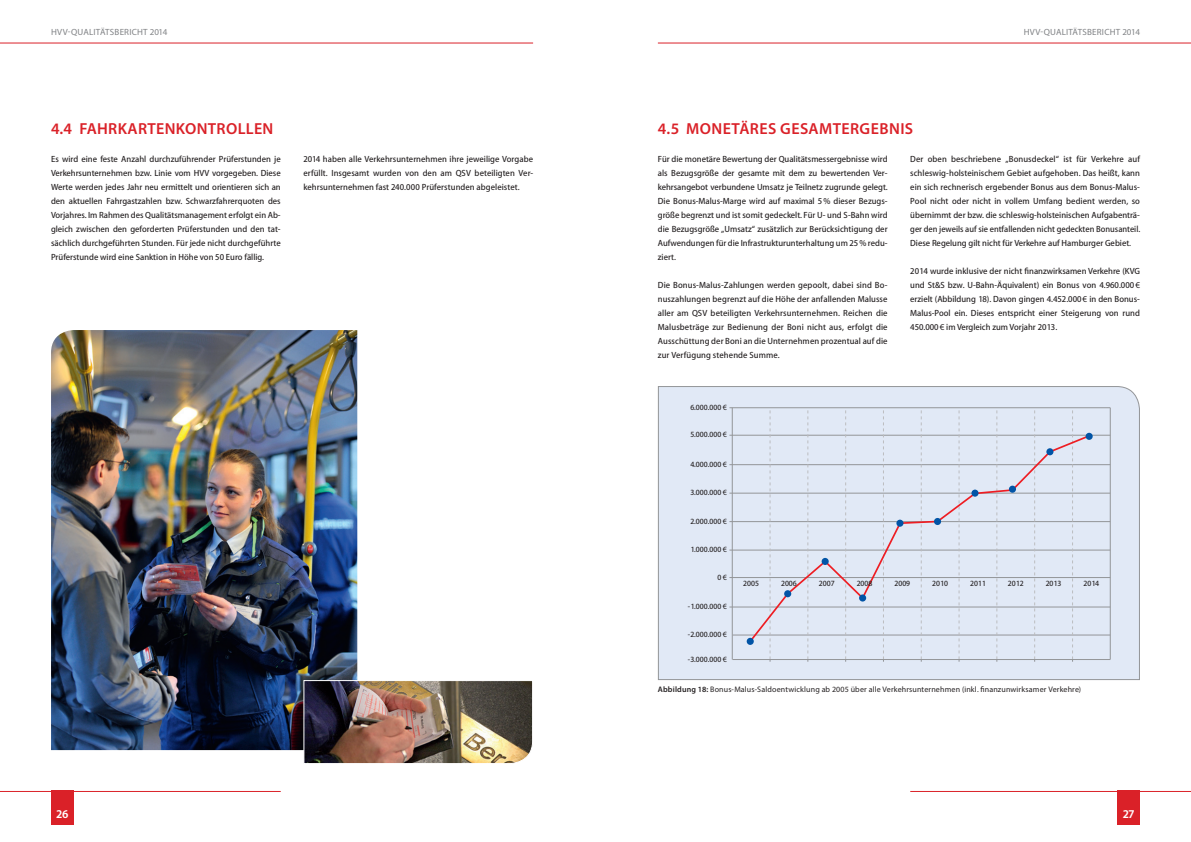
<style>
.page{position:relative;width:1191px;height:842px;background:#fff}
.page>*{position:absolute;margin:0;border:0;box-sizing:border-box;transform-origin:0 0}
.t1{font:600 16px "Myriad Pro";letter-spacing:.02em;color:#da2128}
.t2{font:12px "Myriad MM";color:#fff}
.t3{font:9px/14px "Myriad MM Light Ziff";color:#231f20;text-align:justify}
.t4{font:9px "Myriad Pro";letter-spacing:.02em;color:#808285}
.t5{font:8px "Myriad MM Light Ziff";color:#231f20}
.t6{font:8px "Myriad Pro";letter-spacing:.02em;color:#231f20}
.s1{font-family:"Myriad Pro"}
.s2{font-weight:600}
</style>
<div class="page">
<hr style="left:658px;top:43px;width:533px;height:1px;background:#da2128">
<hr style="left:0;top:43px;width:533px;height:1px;background:#da2128">
<hr style="left:0;top:791px;width:281px;height:1px;background:#da2128">
<hr style="left:910px;top:791px;width:281px;height:1px;background:#da2128">
<div style="left:51px;top:791px;width:23px;height:34px;background:#da2128"></div>
<div style="left:1117px;top:791px;width:23px;height:34px;background:#da2128"></div>
<img style="left:51px;top:330px;width:306px;height:420px">
<img style="left:303px;top:680px;width:230px;height:84px">
<svg style="left:657px;top:386px;width:483px;height:294px;background:#dde4f1"></svg>
<p class="t4" style="left:51px;top:27px;width:118px">HVV-QUALITÄTSBERICHT 2014</p>
<p class="t4" style="left:1023px;top:27px;width:118px">HVV-QUALITÄTSBERICHT 2014</p>
<h1 class="t1" style="left:51px;top:118px;width:224px">4.4 FAHRKARTENKONTROLLEN</h1>
<p class="t3" style="left:51px;top:152px;width:231px">Es wird eine feste Anzahl durchzuführender Prüferstunden je Verkehrsunternehmen bzw. Linie vom HVV vorgegeben. Diese Werte werden jedes Jahr neu ermittelt und orientieren sich an den aktuellen Fahrgastzahlen bzw. Schwarzfahrerquoten des Vorjahres. Im Rahmen des Qualitätsmanagement erfolgt ein Ab&shy;gleich zwischen den geforderten Prüferstunden und den tat&shy;sächlich durchgeführten Stunden. Für jede nicht durchgeführte Prüferstunde wird eine Sanktion in Höhe von 50 Euro fällig.</p>
<p class="t3" style="left:303px;top:152px;width:231px">2014 haben alle Verkehrsunternehmen ihre jeweilige Vorgabe erfüllt. Insgesamt wurden von den am QSV beteiligten Ver&shy;kehrsunternehmen fast 240.000 Prüferstunden abgeleistet.</p>
<h1 class="t1" style="left:658px;top:118px;width:257px">4.5 MONETÄRES GESAMTERGEBNIS</h1>
<p class="t3" style="left:658px;top:152px;width:231px">Für die monetäre Bewertung der Qualitätsmessergebnisse wird als Bezugsgröße der gesamte mit dem zu bewertenden Ver&shy;kehrsangebot verbundene Umsatz je Teilnetz zugrunde gelegt.<br>Die Bonus-Malus-Marge wird auf maximal 5% dieser Bezugs&shy;größe begrenzt und ist somit gedeckelt. Für U- und S-Bahn wird die Bezugsgröße „Umsatz“ zusätzlich zur Berücksichtigung der Aufwendungen für die Infrastrukturunterhaltung um 25% redu&shy;ziert.</p>
<p class="t3" style="left:658px;top:278px;width:231px">Die Bonus-Malus-Zahlungen werden gepoolt, dabei sind Bo&shy;nuszahlungen begrenzt auf die Höhe der anfallenden Malusse aller am QSV beteiligten Verkehrsunternehmen. Reichen die Malusbeträge zur Bedienung der Boni nicht aus, erfolgt die Ausschüttung der Boni an die Unternehmen prozentual auf die zur Verfügung stehende Summe.</p>
<p class="t3" style="left:910px;top:152px;width:231px">Der oben beschriebene „Bonusdeckel“ ist für Verkehre auf schleswig-holsteinischem Gebiet aufgehoben. Das heißt, kann ein sich rechnerisch ergebender Bonus aus dem Bonus-Malus-Pool nicht oder nicht in vollem Umfang bedient werden, so übernimmt der bzw. die schleswig-holsteinischen Aufgabenträ&shy;ger den jeweils auf sie entfallenden nicht gedeckten Bonusanteil.<br>Diese Regelung gilt nicht für Verkehre auf Hamburger Gebiet.</p>
<p class="t3" style="left:910px;top:264px;width:231px">2014 wurde inklusive der nicht finanzwirksamen Verkehre (KVG und St&amp;S bzw. U-Bahn-Äquivalent) ein Bonus von 4.960.000<span class="s1">€ </span>erzielt (Abbildung 18). Davon gingen 4.452.000<span class="s1">€</span> in den Bonus-Malus-Pool ein. Dieses entspricht einer Steigerung von rund 450.000<span class="s1">€</span> im Vergleich zum Vorjahr 2013.</p>
<p class="t5" style="left:690px;top:403px;width:38px">6.000.000 <span class="s1">€</span></p>
<p class="t5" style="left:690px;top:431px;width:38px">5.000.000 <span class="s1">€</span></p>
<p class="t5" style="left:690px;top:460px;width:38px">4.000.000 <span class="s1">€</span></p>
<p class="t5" style="left:690px;top:489px;width:38px">3.000.000 <span class="s1">€</span></p>
<p class="t5" style="left:690px;top:517px;width:38px">2.000.000 <span class="s1">€</span></p>
<p class="t5" style="left:690px;top:546px;width:38px">1.000.000 <span class="s1">€</span></p>
<p class="t5" style="left:717px;top:573px;width:11px">0 <span class="s1">€</span></p>
<p class="t5" style="left:688px;top:603px;width:41px">-1.000.000 <span class="s1">€</span></p>
<p class="t5" style="left:688px;top:630px;width:41px">-2.000.000 <span class="s1">€</span></p>
<p class="t5" style="left:743px;top:579px;width:17px">2005</p>
<p class="t5" style="left:781px;top:579px;width:17px">2006</p>
<p class="t5" style="left:819px;top:579px;width:17px">2007</p>
<p class="t5" style="left:856px;top:579px;width:17px">2008</p>
<p class="t5" style="left:894px;top:579px;width:17px">2009</p>
<p class="t5" style="left:932px;top:579px;width:17px">2010</p>
<p class="t5" style="left:970px;top:579px;width:17px">2011</p>
<p class="t5" style="left:1008px;top:579px;width:17px">2012</p>
<p class="t5" style="left:1045px;top:579px;width:17px">2013</p>
<p class="t5" style="left:1083px;top:579px;width:17px">2014</p>
<p class="t5" style="left:688px;top:655px;width:41px">-3.000.000 <span class="s1">€</span></p>
<p class="t6" style="left:658px;top:684px;width:425px"><span class="s2">Abbildung 18:</span> Bonus-Malus-Saldoentwicklung ab 2005 über alle Verkehrsunternehmen (inkl. finanzunwirksamer Verkehre)</p>
<h2 class="t2" style="left:56px;top:808px;width:14px">26</h2>
<h2 class="t2" style="left:1123px;top:808px;width:13px">27</h2>
</div>
